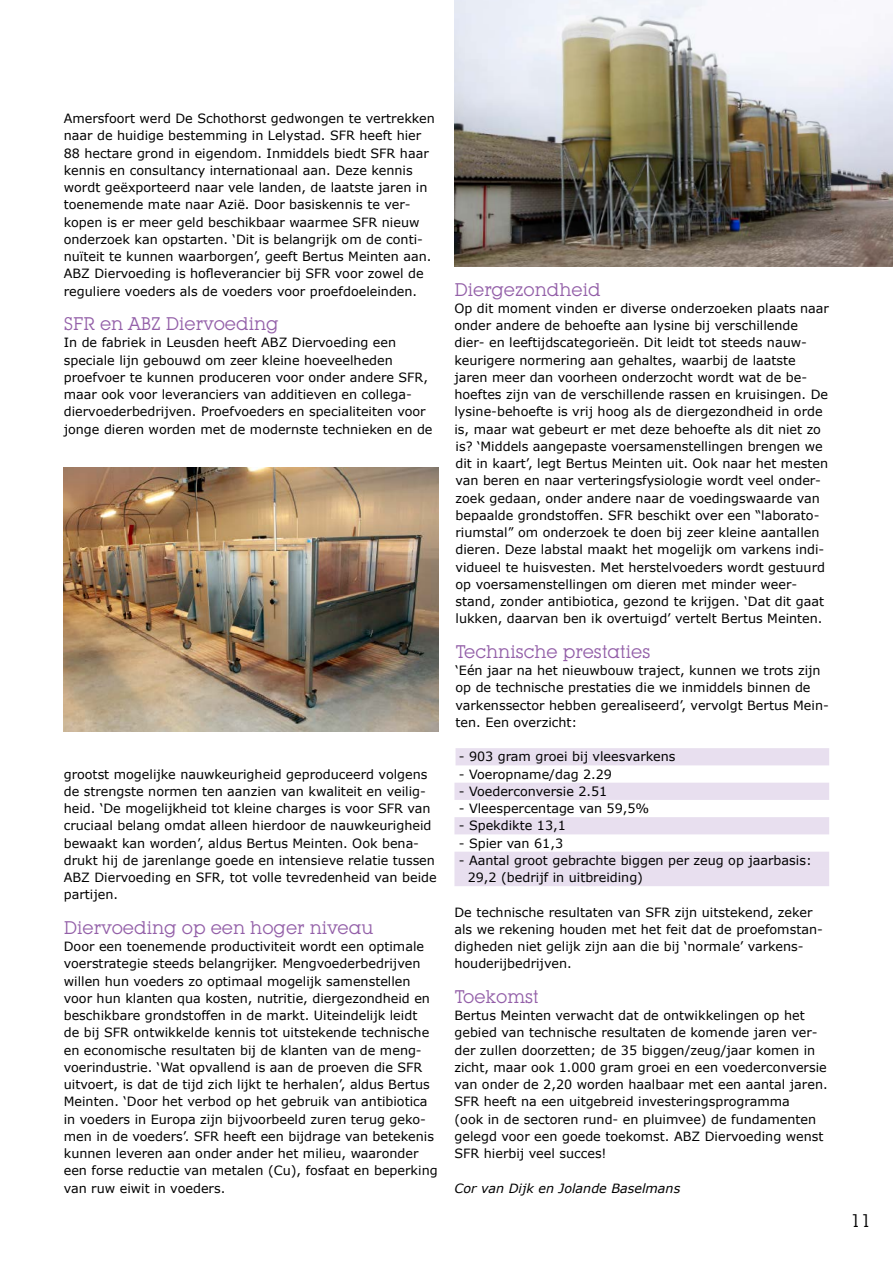
<style>
.page{position:relative;width:893px;height:1263px;background:#fff}
.page>*{position:absolute;margin:0;border:0;box-sizing:border-box;transform-origin:0 0}
.t1{font:18px "Lubalin Graph IT Cby BT";color:#935fa8}
.t2{font:18px "Lubalin Graph IT Cby BT";color:#000}
.t3{font:12.75px/17.2px "Verdana";color:#000}
.t4{font:italic 12.75px "Verdana";color:#000}
</style>
<div class="page">
<img style="left:454px;top:0;width:439px;height:266px">
<div style="left:455px;top:748px;width:374px;height:17px;background:#e8dfef"></div>
<div style="left:454px;top:783px;width:375px;height:17px;background:#e8dfef"></div>
<div style="left:454px;top:817px;width:375px;height:17px;background:#e8dfef"></div>
<div style="left:454px;top:852px;width:375px;height:17px;background:#e8dfef"></div>
<div style="left:454px;top:869px;width:375px;height:17px;background:#e8dfef"></div>
<img style="left:64px;top:468px;width:374px;height:263px">
<p class="t3" style="left:64px;top:109px;width:373px">Amersfoort werd De Schothorst gedwongen te vertrekken naar de huidige bestemming in Lelystad. SFR heeft hier 88 hectare grond in eigendom. Inmiddels biedt SFR haar kennis en consultancy internationaal aan. Deze kennis wordt geëxporteerd naar vele landen, de laatste jaren in toenemende mate naar Azië. Door basiskennis te ver&shy;kopen is er meer geld beschikbaar waarmee SFR nieuw onderzoek kan opstarten. ‘Dit is belangrijk om de conti&shy;nuïteit te kunnen waarborgen’, geeft Bertus Meinten aan.<br>ABZ Diervoeding is hofleverancier bij SFR voor zowel de reguliere voeders als de voeders voor proefdoeleinden.</p>
<h1 class="t1" style="left:64px;top:313px;width:216px">SFR en ABZ Diervoeding</h1>
<p class="t3" style="left:64px;top:334px;width:370px">In de fabriek in Leusden heeft ABZ Diervoeding een speciale lijn gebouwd om zeer kleine hoeveelheden proefvoer te kunnen produceren voor onder andere SFR, maar ook voor leveranciers van additieven en collega&shy;diervoederbedrijven. Proefvoeders en specialiteiten voor jonge dieren worden met de modernste technieken en de</p>
<p class="t3" style="left:64px;top:765px;width:374px">grootst mogelijke nauwkeurigheid geproduceerd volgens de strengste normen ten aanzien van kwaliteit en veilig&shy;heid. ‘De mogelijkheid tot kleine charges is voor SFR van cruciaal belang omdat alleen hierdoor de nauwkeurigheid bewaakt kan worden’, aldus Bertus Meinten. Ook bena&shy;drukt hij de jarenlange goede en intensieve relatie tussen ABZ Diervoeding en SFR, tot volle tevredenheid van beide partijen.</p>
<h1 class="t1" style="left:64px;top:916px;width:311px">Diervoeding op een hoger niveau</h1>
<p class="t3" style="left:64px;top:937px;width:375px">Door een toenemende productiviteit wordt een optimale voerstrategie steeds belangrijker. Mengvoederbedrijven willen hun voeders zo optimaal mogelijk samenstellen voor hun klanten qua kosten, nutritie, diergezondheid en beschikbare grondstoffen in de markt. Uiteindelijk leidt<br>de bij SFR ontwikkelde kennis tot uitstekende technische en economische resultaten bij de klanten van de meng&shy;voerindustrie. ‘Wat opvallend is aan de proeven die SFR uitvoert, is dat de tijd zich lijkt te herhalen’, aldus Bertus Meinten. ‘Door het verbod op het gebruik van antibiotica in voeders in Europa zijn bijvoorbeeld zuren terug geko&shy;men in de voeders’. SFR heeft een bijdrage van betekenis kunnen leveren aan onder ander het milieu, waaronder een forse reductie van metalen (Cu), fosfaat en beperking van ruw eiwit in voeders.</p>
<h1 class="t1" style="left:454px;top:278px;width:148px">Diergezondheid</h1>
<p class="t3" style="left:454px;top:299px;width:376px">Op dit moment vinden er diverse onderzoeken plaats naar onder andere de behoefte aan lysine bij verschillende dier- en leeftijdscategorieën. Dit leidt tot steeds nauw&shy;keurigere normering aan gehaltes, waarbij de laatste jaren meer dan voorheen onderzocht wordt wat de be&shy;hoeftes zijn van de verschillende rassen en kruisingen. De lysine-behoefte is vrij hoog als de diergezondheid in orde is, maar wat gebeurt er met deze behoefte als dit niet zo is? ‘Middels aangepaste voersamenstellingen brengen we dit in kaart’, legt Bertus Meinten uit. Ook naar het mesten van beren en naar verteringsfysiologie wordt veel onder&shy;zoek gedaan, onder andere naar de voedingswaarde van bepaalde grondstoffen. SFR beschikt over een “laborato&shy;riumstal” om onderzoek te doen bij zeer kleine aantallen dieren. Deze labstal maakt het mogelijk om varkens indi&shy;vidueel te huisvesten. Met herstelvoeders wordt gestuurd op voersamenstellingen om dieren met minder weer&shy;stand, zonder antibiotica, gezond te krijgen. ‘Dat dit gaat lukken, daarvan ben ik overtuigd’ vertelt Bertus Meinten.</p>
<h1 class="t1" style="left:455px;top:640px;width:196px">Technische prestaties</h1>
<p class="t3" style="left:455px;top:661px;width:375px">‘Eén jaar na het nieuwbouw traject, kunnen we trots zijn op de technische prestaties die we inmiddels binnen de varkenssector hebben gerealiseerd’, vervolgt Bertus Mein&shy;ten. Een overzicht:</p>
<p class="t3" style="left:459px;top:748px;width:218px">- 903 gram groei bij vleesvarkens</p>
<p class="t3" style="left:459px;top:765px;width:155px">- Voeropname/dag 2.29</p>
<p class="t3" style="left:459px;top:782px;width:150px">- Voederconversie 2.51</p>
<p class="t3" style="left:459px;top:799px;width:192px">- Vleespercentage van 59,5%</p>
<p class="t3" style="left:459px;top:817px;width:109px">- Spekdikte 13,1</p>
<p class="t3" style="left:459px;top:834px;width:106px">- Spier van 61,3</p>
<p class="t3" style="left:468px;top:851px;width:346px;text-indent:-9px">- Aantal groot gebrachte biggen per zeug op jaarbasis:<br>29,2 (bedrijf in uitbreiding)</p>
<p class="t3" style="left:454px;top:903px;width:370px">De technische resultaten van SFR zijn uitstekend, zeker als we rekening houden met het feit dat de proefomstan&shy;digheden niet gelijk zijn aan die bij ‘normale’ varkens&shy;houderijbedrijven.</p>
<h1 class="t1" style="left:454px;top:985px;width:86px">Toekomst</h1>
<p class="t3" style="left:454px;top:1006px;width:375px">Bertus Meinten verwacht dat de ontwikkelingen op het gebied van technische resultaten de komende jaren ver&shy;der zullen doorzetten; de 35 biggen/zeug/jaar komen in zicht, maar ook 1.000 gram groei en een voederconversie van onder de 2,20 worden haalbaar met een aantal jaren.<br>SFR heeft na een uitgebreid investeringsprogramma<br>(ook in de sectoren rund- en pluimvee) de fundamenten gelegd voor een goede toekomst. ABZ Diervoeding wenst SFR hierbij veel succes!</p>
<p class="t4" style="left:454px;top:1180px;width:227px">Cor van Dijk en Jolande Baselmans</p>
<h1 class="t2" style="left:851px;top:1210px;width:22px">11</h1>
</div>
